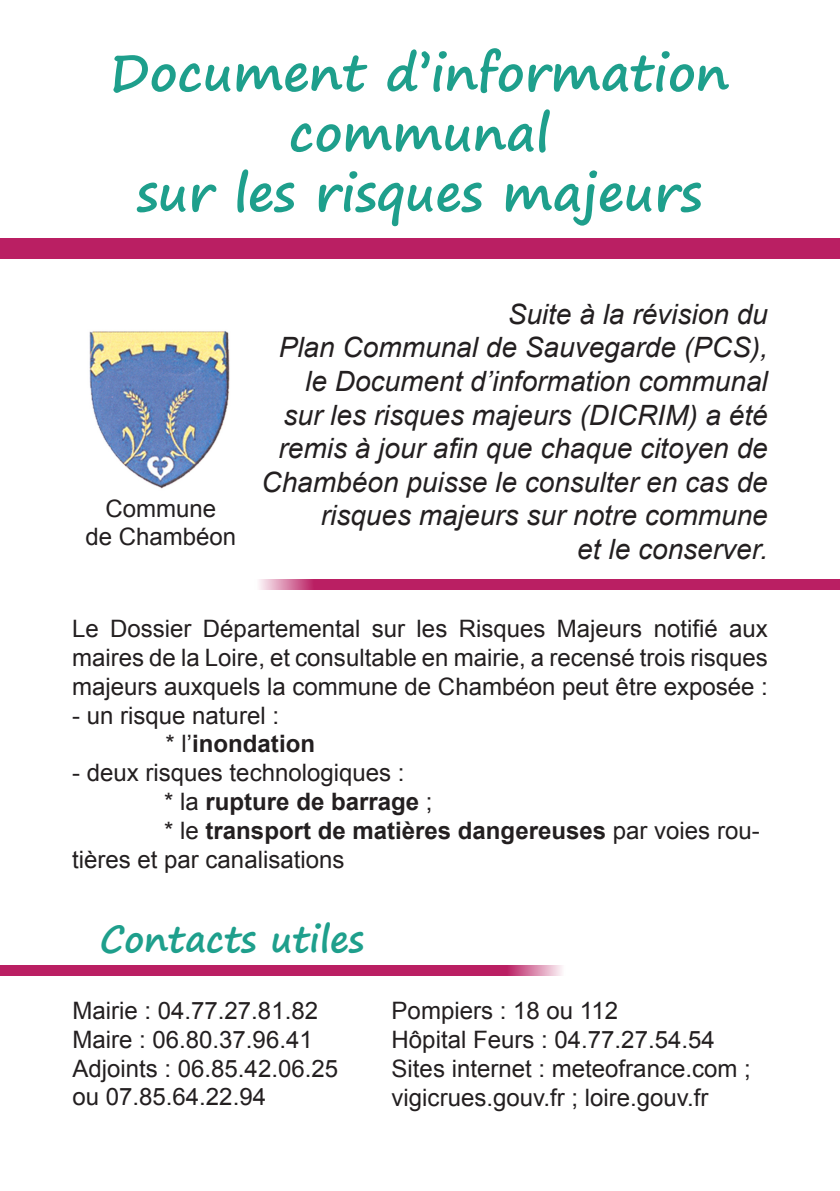
<style>
.page{position:relative;width:840px;height:1191px;background:#fff}
.page>*{position:absolute;margin:0;border:0;box-sizing:border-box;transform-origin:0 0}
.t1{font:700 50px/60px "Segoe Print";color:#1e9f8c;text-align:center}
.t2{font:700 36px "Segoe Print";color:#1e9f8c}
.t3{font:italic 28px/33.6px "Arial";color:#231f20;text-align:right}
.t4{font:24px/28.8px "Arial";color:#231f20;text-align:justify}
.t5{font:700 24px "Arial";color:#231f20}
.s1{font-weight:400}
.s2{font-weight:700}
</style>
<div class="page">
<img style="left:89px;top:331px;width:141px;height:158px">
<div style="left:254px;top:579px;width:585px;height:11px;background:#ba1f63"></div>
<div style="left:0;top:238px;width:839px;height:20px;background:#ba1f63"></div>
<div style="left:0;top:964px;width:565px;height:11px;background:#ba1f63"></div>
<p class="t1" style="left:110px;top:41px;width:620px">Document d’information communal</p>
<p class="t1" style="left:137px;top:161px;width:566px">sur les risques majeurs</p>
<p class="t4" style="left:105px;top:494px;width:112px">Commune</p>
<p class="t4" style="left:85px;top:523px;width:152px">de Chambéon</p>
<p class="t3" style="left:507px;top:297px;width:261px">Suite à la révision du</p>
<p class="t3" style="left:278px;top:331px;width:490px">Plan Communal de Sauvegarde (PCS),</p>
<p class="t3" style="left:261px;top:365px;width:507px">le Document d’information communal sur les risques majeurs (DICRIM) a été remis à jour afin que chaque citoyen de Chambéon puisse le consulter en cas de risques majeurs sur notre commune</p>
<p class="t3" style="left:577px;top:533px;width:192px">et le conserver.</p>
<p class="t4" style="left:72px;top:614px;width:697px">Le Dossier Départemental sur les Risques Majeurs notifié aux maires de la Loire, et consultable en mairie, a recensé trois risques majeurs auxquels la commune de Chambéon peut être exposée :</p>
<p class="t4" style="left:72px;top:701px;width:208px">- un risque naturel :</p>
<p class="t5" style="left:165px;top:728px;width:151px"><span class="s1">* l’</span>inondation</p>
<p class="t4" style="left:72px;top:758px;width:334px">- deux risques technologiques :</p>
<p class="t5" style="left:164px;top:785px;width:270px"><span class="s1">* la</span> rupture de barrage <span class="s1">;</span></p>
<p class="t4" style="left:72px;top:816px;width:688px;text-indent:92px">* le <span class="s2">transport de matières dangereuses</span> par voies rou&shy;tières et par canalisations</p>
<p class="t2" style="left:100px;top:906px;width:266px">Contacts utiles</p>
<p class="t4" style="left:72px;top:996px;width:247px">Mairie : 04.77.27.81.82</p>
<p class="t4" style="left:72px;top:1025px;width:242px">Maire : 06.80.37.96.41</p>
<p class="t4" style="left:72px;top:1054px;width:267px">Adjoints : 06.85.42.06.25</p>
<p class="t4" style="left:72px;top:1082px;width:195px">ou 07.85.64.22.94</p>
<p class="t4" style="left:391px;top:996px;width:228px">Pompiers : 18 ou 112</p>
<p class="t4" style="left:391px;top:1025px;width:324px">Hôpital Feurs : 04.77.27.54.54</p>
<p class="t4" style="left:391px;top:1054px;width:360px">Sites internet : meteofrance.com ;</p>
<p class="t4" style="left:391px;top:1083px;width:318px">vigicrues.gouv.fr ; loire.gouv.fr</p>
</div>
